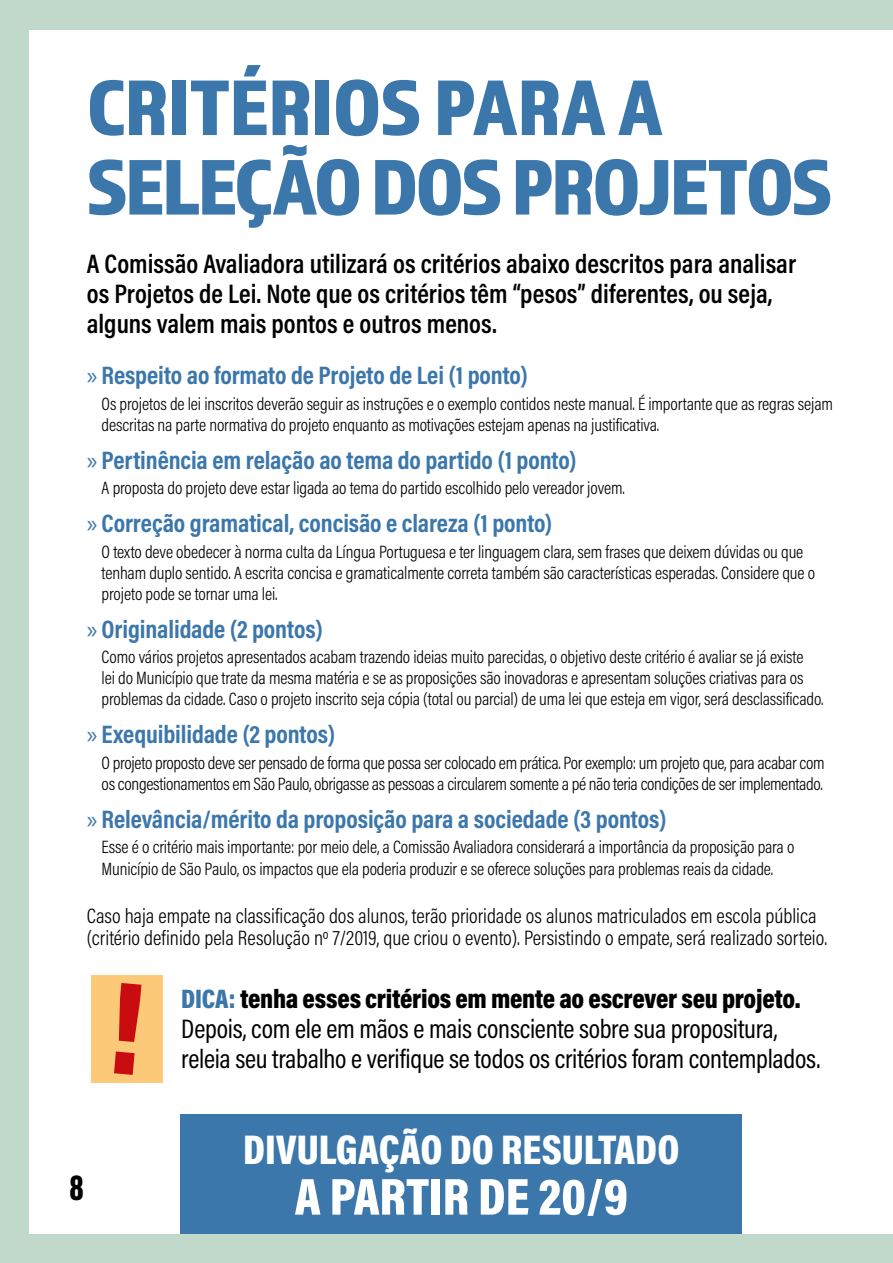
<style>
.page{position:relative;width:893px;height:1263px;background:#c0d9ca}
.page>*{position:absolute;margin:0;border:0;box-sizing:border-box;transform-origin:0 0}
.t1{font:81.75px/79.5px "Almaq Refined";letter-spacing:-.025em;color:#3c77ab}
.t2{font:900 52.5px "Acumin Pro Cond";color:#fff}
.t3{font:900 42px "Acumin Pro Cond";color:#fff}
.t4{font:900 37.5px "Acumin Pro Extra Cond";color:#000}
.t5{font:27px/30px "Acumin Pro Cond";letter-spacing:-.01em;color:#000}
.t6{font:600 27px/30px "Acumin Pro Cond";color:#000}
.t7{font:700 25.5px "Acumin Pro Cond";letter-spacing:-.005em;color:#3c77ab}
.t8{font:300 21px/22.5px "Acumin Pro Cond";color:#000}
.t9{font:300 18px/21px "Acumin Pro Cond";letter-spacing:-.01em;color:#000}
.s1{font-family:"Myriad Pro";font-weight:400}
.s2{font-weight:900;color:#3c77ab}
.s3{font-weight:900}
</style>
<div class="page">
<div style="left:30px;top:30px;width:863px;height:1203px;background:#fff"></div>
<div style="left:91px;top:975px;width:71px;height:107px;background:#fcc978"></div>
<div style="left:180px;top:1114px;width:562px;height:119px;background:#3c77ab"></div>
<h1 class="t1" style="left:87px;top:65px;width:748px">CRITÉRIOS PARA A<br>SELEÇÃO DOS PROJETOS</h1>
<h3 class="t6" style="left:87px;top:248px;width:711px">A Comissão Avaliadora utilizará os critérios abaixo descritos para analisar os Projetos de Lei. Note que os critérios têm “pesos” diferentes, ou seja, alguns valem mais pontos e outros menos.</h3>
<h3 class="t7" style="left:87px;top:359px;width:443px"><span class="s1">»</span> Respeito ao formato de Projeto de Lei (1 ponto)</h3>
<p class="t9" style="left:102px;top:393px;width:733px">Os projetos de lei inscritos deverão seguir as instruções e o exemplo contidos neste manual. É importante que as regras sejam descritas na parte normativa do projeto enquanto as motivações estejam apenas na justificativa.</p>
<h3 class="t7" style="left:87px;top:443px;width:491px"><span class="s1">»</span> Pertinência em relação ao tema do partido (1 ponto)</h3>
<p class="t9" style="left:102px;top:477px;width:525px">A proposta do projeto deve estar ligada ao tema do partido escolhido pelo vereador jovem.</p>
<h3 class="t7" style="left:87px;top:507px;width:467px"><span class="s1">»</span> Correção gramatical, concisão e clareza (1 ponto)</h3>
<p class="t9" style="left:102px;top:541px;width:715px">O texto deve obedecer à norma culta da Língua Portuguesa e ter linguagem clara, sem frases que deixem dúvidas ou que tenham duplo sentido. A escrita concisa e gramaticalmente correta também são características esperadas. Considere que o projeto pode se tornar uma lei.</p>
<h3 class="t7" style="left:87px;top:612px;width:238px"><span class="s1">»</span> Originalidade (2 pontos)</h3>
<p class="t9" style="left:102px;top:646px;width:723px">Como vários projetos apresentados acabam trazendo ideias muito parecidas, o objetivo deste critério é avaliar se já existe<br>lei do Município que trate da mesma matéria e se as proposições são inovadoras e apresentam soluções criativas para os problemas da cidade. Caso o projeto inscrito seja cópia (total ou parcial) de uma lei que esteja em vigor, será desclassificado.</p>
<h3 class="t7" style="left:87px;top:718px;width:250px"><span class="s1">»</span> Exequibilidade (2 pontos)</h3>
<p class="t9" style="left:102px;top:752px;width:724px">O projeto proposto deve ser pensado de forma que possa ser colocado em prática. Por exemplo: um projeto que, para acabar com os congestionamentos em São Paulo, obrigasse as pessoas a circularem somente a pé não teria condições de ser implementado.</p>
<h3 class="t7" style="left:87px;top:802px;width:581px"><span class="s1">»</span> Relevância/mérito da proposição para a sociedade (3 pontos)</h3>
<p class="t9" style="left:102px;top:836px;width:694px;line-height:21.6px">Esse é o critério mais importante: por meio dele, a Comissão Avaliadora considerará a importância da proposição para o<br>Município de São Paulo, os impactos que ela poderia produzir e se oferece soluções para problemas reais da cidade.</p>
<p class="t8" style="left:87px;top:904px;width:742px">Caso haja empate na classificação dos alunos, terão prioridade os alunos matriculados em escola pública (critério definido pela Resolução nº 7/2019, que criou o evento). Persistindo o empate, será realizado sorteio.</p>
<h3 class="t5" style="left:181px;top:983px;width:621px"><span class="s2">DICA:</span> <span class="s3">tenha esses critérios em mente ao escrever seu projeto.<br></span>Depois, com ele em mãos e mais consciente sobre sua propositura,</h3>
<h3 class="t5" style="left:181px;top:1043px;width:641px">releia seu trabalho e verifique se todos os critérios foram contemplados.</h3>
<h3 class="t4" style="left:69px;top:1164px;width:16px">8</h3>
<h3 class="t3" style="left:243px;top:1122px;width:438px">DIVULGAÇÃO DO RESULTADO</h3>
<h2 class="t2" style="left:295px;top:1162px;width:335px">A PARTIR DE 20/9</h2>
</div>
